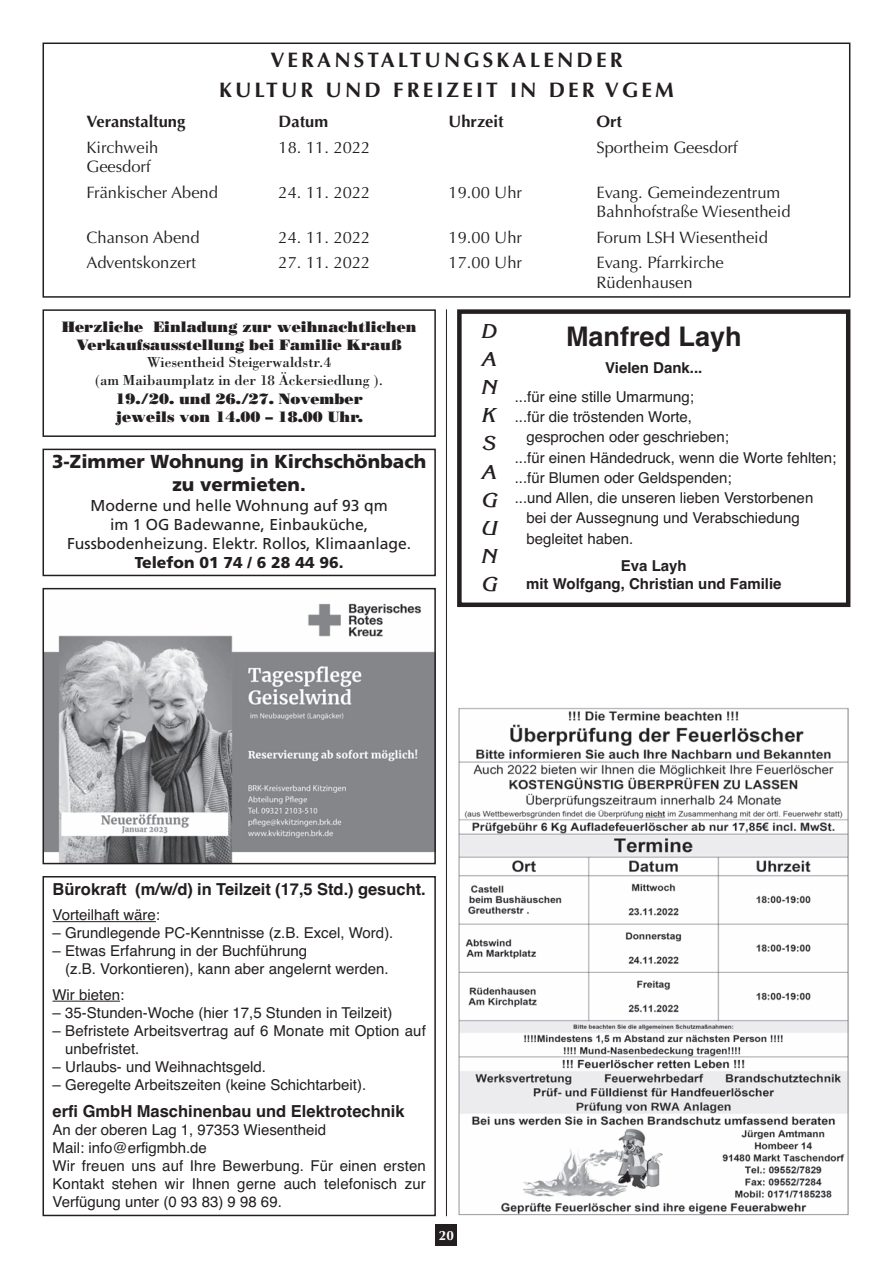
<style>
.page{position:relative;width:893px;height:1263px;background:#fff}
.page>*{position:absolute;margin:0;border:0;box-sizing:border-box;transform-origin:0 0}
.t1{font:700 27px "Helvetica";color:#231f20}
.t2{font:700 21px/30px "Optima";letter-spacing:.15em;color:#231f20;text-align:center}
.t3{font:italic 700 21px/28.2px "Krone";color:#231f20;text-align:justify}
.t4{font:900 18.75px/22.5px "Frutiger";color:#231f20;text-align:center}
.t5{font:16.5px/19.5px "Optima";color:#231f20}
.t6{font:700 16.5px "Helvetica";color:#231f20}
.t7{font:700 16.5px "Optima";color:#231f20}
.t8{font:15.75px/18.9px "Frutiger";color:#231f20;text-align:center}
.t9{font:900 15.75px "Frutiger";color:#231f20}
.t10{font:15px/18px "Helvetica";color:#231f20}
.t11{font:15px/18px "Bodoni Poster";color:#231f20;text-align:center}
.t12{font:15px/18px "Bodoni";color:#231f20;text-align:center}
.t13{font:700 15px/18px "Helvetica";color:#231f20;text-align:center}
.t14{font:700 13.5px "Optima";color:#fff}
</style>
<div class="page">
<div style="left:436px;top:1225px;width:21px;height:21px;background:#231f20"></div>
<div style="left:43px;top:43px;width:807px;height:255px;border:2px solid #231f20"></div>
<div style="left:457px;top:309px;width:393px;height:298px;border:4px solid #231f20"></div>
<img style="left:458px;top:707px;width:391px;height:509px">
<img style="left:46px;top:603px;width:387px;height:258px">
<div style="left:43px;top:588px;width:393px;height:276px;border:2px solid #231f20"></div>
<div style="left:43px;top:876px;width:393px;height:340px;border:2px solid #231f20"></div>
<hr style="left:53px;top:921px;width:103px;height:1px;background:#231f20">
<hr style="left:53px;top:1001px;width:67px;height:1px;background:#231f20">
<div style="left:43px;top:309px;width:393px;height:128px;border:2px solid #231f20"></div>
<div style="left:43px;top:449px;width:393px;height:127px;border:2px solid #231f20"></div>
<hr style="left:446px;top:309px;width:1px;height:907px;background:#231f20">
<h2 class="t2" style="left:219px;top:46px;width:456px">VERANSTALTUNGSKALENDER<br>KULTUR UnD FREIZEIT In DER VGEM</h2>
<p class="t7" style="left:87px;top:112px;width:100px">Veranstaltung</p>
<p class="t7" style="left:279px;top:112px;width:51px">Datum</p>
<p class="t7" style="left:449px;top:112px;width:57px">Uhrzeit</p>
<p class="t7" style="left:596px;top:112px;width:27px">ort</p>
<p class="t5" style="left:87px;top:137px;width:73px">Kirchweih</p>
<p class="t5" style="left:279px;top:137px;width:93px">18. 11. 2022</p>
<p class="t5" style="left:596px;top:137px;width:143px">Sportheim Geesdorf</p>
<p class="t5" style="left:87px;top:154px;width:133px;line-height:25.5px">Geesdorf<br>Fränkischer Abend</p>
<p class="t5" style="left:279px;top:182px;width:93px">24. 11. 2022</p>
<p class="t5" style="left:449px;top:182px;width:75px">19.00 Uhr</p>
<p class="t5" style="left:596px;top:182px;width:196px">Evang. Gemeindezentrum<br>Bahnhofstraße Wiesentheid</p>
<p class="t5" style="left:87px;top:227px;width:115px">Chanson Abend</p>
<p class="t5" style="left:279px;top:227px;width:93px">24. 11. 2022</p>
<p class="t5" style="left:449px;top:227px;width:75px">19.00 Uhr</p>
<p class="t5" style="left:596px;top:227px;width:173px">Forum LSH Wiesentheid</p>
<p class="t5" style="left:87px;top:253px;width:111px">Adventskonzert</p>
<p class="t5" style="left:279px;top:253px;width:93px">27. 11. 2022</p>
<p class="t5" style="left:449px;top:253px;width:75px">17.00 Uhr</p>
<p class="t5" style="left:596px;top:253px;width:129px">Evang. Pfarrkirche<br>Rüdenhausen</p>
<h1 class="t1" style="left:566px;top:320px;width:177px">Manfred Layh</h1>
<p class="t13" style="left:605px;top:358px;width:99px">Vielen Dank...</p>
<p class="t10" style="left:515px;top:388px;width:181px">...für eine stille Umarmung;</p>
<p class="t10" style="left:515px;top:408px;width:179px">...für die tröstenden Worte,</p>
<p class="t10" style="left:526px;top:428px;width:204px">gesprochen oder geschrieben;</p>
<p class="t10" style="left:515px;top:448px;width:323px">...für einen Händedruck, wenn die Worte fehlten;</p>
<p class="t10" style="left:515px;top:469px;width:218px">...für Blumen oder Geldspenden;</p>
<p class="t10" style="left:515px;top:489px;width:300px">...und Allen, die unseren lieben Verstorbenen</p>
<p class="t10" style="left:526px;top:509px;width:275px">bei der Aussegnung und Verabschiedung</p>
<p class="t10" style="left:526px;top:529px;width:108px">begleitet haben.</p>
<p class="t13" style="left:526px;top:556px;width:257px">Eva Layh<br>mit Wolfgang, Christian und Familie</p>
<p class="t11" style="left:62px;top:318px;width:356px">Herzliche Einladung zur weihnachtlichen<br>Verkaufsausstellung bei Familie Krauß</p>
<p class="t12" style="left:95px;top:353px;width:290px">Wiesentheid Steigerwaldstr.4<br>(am Maibaumplatz in der 18 Äckersiedlung ).</p>
<p class="t11" style="left:115px;top:390px;width:249px;text-align:left">19./20. und 26./27. November jeweils von 14.00 – 18.00 Uhr.</p>
<p class="t4" style="left:52px;top:452px;width:376px">3-Zimmer Wohnung in Kirchschönbach zu vermieten.</p>
<p class="t8" style="left:67px;top:497px;width:346px">Moderne und helle Wohnung auf 93 qm<br>im 1 OG Badewanne, Einbauküche,<br>Fussbodenheizung. Elektr. Rollos, Klimaanlage.</p>
<p class="t9" style="left:135px;top:556px;width:210px">Telefon 01 74 / 6 28 44 96.</p>
<h2 class="t3" style="left:480px;top:316px;width:18px">D A N K S A G U N G</h2>
<p class="t6" style="left:53px;top:879px;width:375px">Bürokraft (m/w/d) in Teilzeit (17,5 Std.) gesucht.</p>
<p class="t10" style="left:53px;top:906px;width:109px">Vorteilhaft wäre:</p>
<p class="t10" style="left:53px;top:924px;width:342px">– Grundlegende PC-Kenntnisse (z.B. Excel, Word).</p>
<p class="t10" style="left:65px;top:942px;width:325px;text-indent:-13px">– Etwas Erfahrung in der Buchführung<br>(z.B. Vorkontieren), kann aber angelernt werden.</p>
<p class="t10" style="left:52px;top:986px;width:73px">Wir bieten:</p>
<p class="t10" style="left:53px;top:1004px;width:341px">– 35-Stunden-Woche (hier 17,5 Stunden in Teilzeit)</p>
<p class="t10" style="left:65px;top:1022px;width:362px;text-indent:-13px">– Befristete Arbeitsvertrag auf 6 Monate mit Option auf unbefristet.</p>
<p class="t10" style="left:53px;top:1058px;width:215px">– Urlaubs- und Weihnachtsgeld.</p>
<p class="t10" style="left:53px;top:1076px;width:315px">– Geregelte Arbeitszeiten (keine Schichtarbeit).</p>
<p class="t6" style="left:53px;top:1101px;width:354px">erfi GmbH Maschinenbau und Elektrotechnik</p>
<p class="t10" style="left:52px;top:1121px;width:375px">An der oberen Lag 1, 97353 Wiesentheid<br>Mail: info@erfigmbh.de<br>Wir freuen uns auf Ihre Bewerbung. Für einen ersten Kontakt stehen wir Ihnen gerne auch telefonisch zur Verfügung unter (0 93 83) 9 98 69.</p>
<p class="t14" style="left:439px;top:1227px;width:17px">20</p>
</div>
